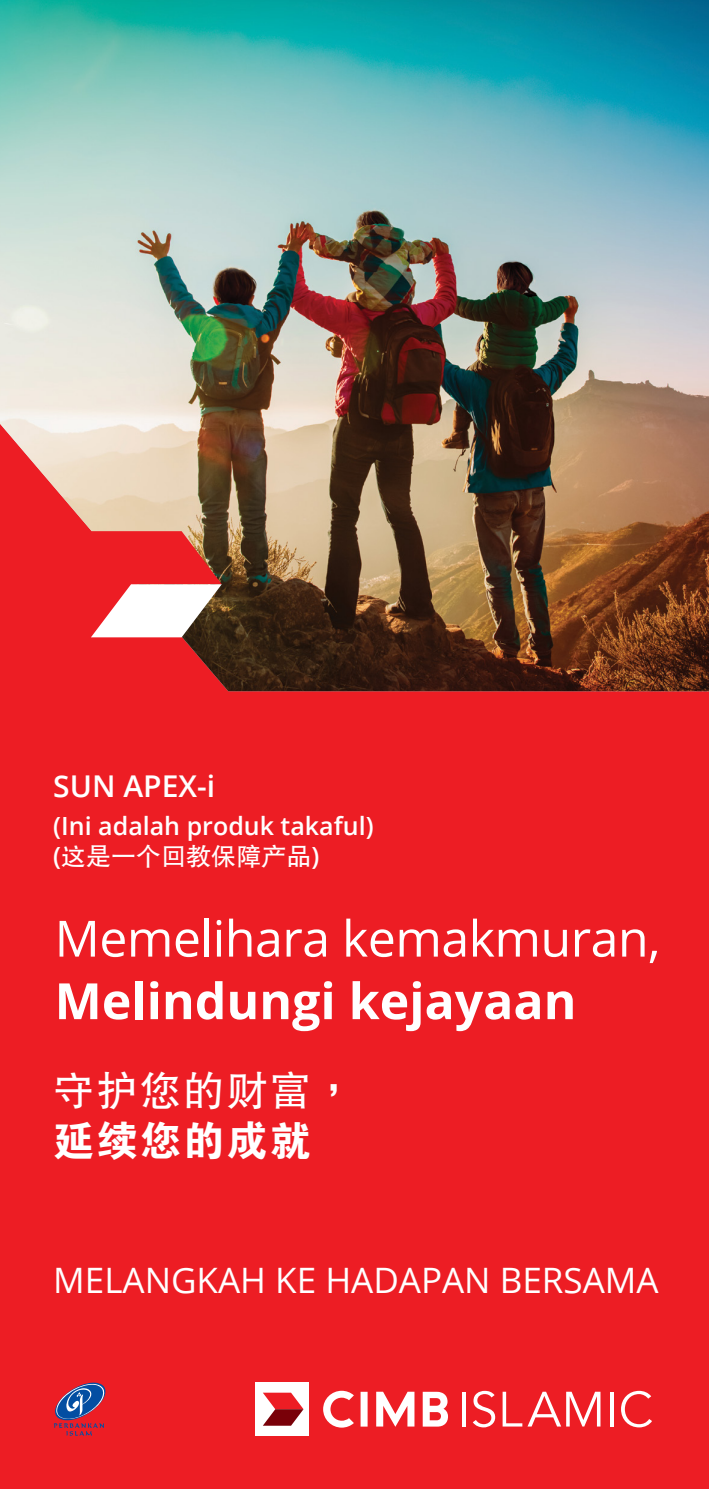
<style>
.page{position:relative;width:709px;height:1489px;background:#fff}
.page>*{position:absolute;margin:0;border:0;box-sizing:border-box;transform-origin:0 0}
.t1{font:50px "Open Sans";letter-spacing:-.01em;color:#fff}
.t2{font:700 50px "Open Sans";color:#fff}
.t3{font:41.25px "FZJHTB B51 0";letter-spacing:.05em;color:#fff}
.t4{font:41.25px "FZJDHTB B51 0";letter-spacing:.05em;color:#fff}
.t5{font:35px "Open Sans";color:#fff}
.t6{font:600 30px "Open Sans";color:#fff}
.t7{font:600 25px "Open Sans";color:#fff}
.t8{font:25px "FZJHTB B51 0";color:#fff}
.s1{font-family:"Open Sans";font-weight:600}
</style>
<div class="page">
<div style="left:0;top:0;width:709px;height:1488px;background:#ed1d24"></div>
<img style="left:0;top:0;width:709px;height:691px">
<svg style="left:91px;top:531px;width:131px;height:106px"></svg>
<div style="left:256px;top:1382px;width:53px;height:53px;background:#fff"></div>
<svg style="left:263px;top:1392px;width:40px;height:33px"></svg>
<svg style="left:323px;top:1390px;width:125px;height:37px"></svg>
<hr style="left:462px;top:1391px;width:3px;height:35px;background:#fff">
<svg style="left:473px;top:1390px;width:22px;height:37px"></svg>
<svg style="left:502px;top:1391px;width:98px;height:35px"></svg>
<hr style="left:610px;top:1391px;width:3px;height:35px;background:#fff">
<svg style="left:621px;top:1390px;width:31px;height:37px"></svg>
<svg style="left:53px;top:1382px;width:53px;height:53px"></svg>
<p class="t6" style="left:53px;top:766px;width:163px">SUN APEX-i</p>
<p class="t7" style="left:53px;top:808px;width:322px">(Ini adalah produk takaful)</p>
<p class="t8" style="left:53px;top:842px;width:267px"><span class="s1">(</span>這是一個回教保障產品<span class="s1">)</span></p>
<h1 class="t1" style="left:55px;top:904px;width:607px">Memelihara kemakmuran,</h1>
<h1 class="t2" style="left:55px;top:965px;width:523px">Melindungi kejayaan</h1>
<p class="t3" style="left:53px;top:1068px;width:303px">守護您的財富，</p>
<p class="t4" style="left:53px;top:1118px;width:259px">延續您的成就</p>
<p class="t5" style="left:53px;top:1256px;width:607px">MELANGKAH KE HADAPAN BERSAMA</p>
</div>
